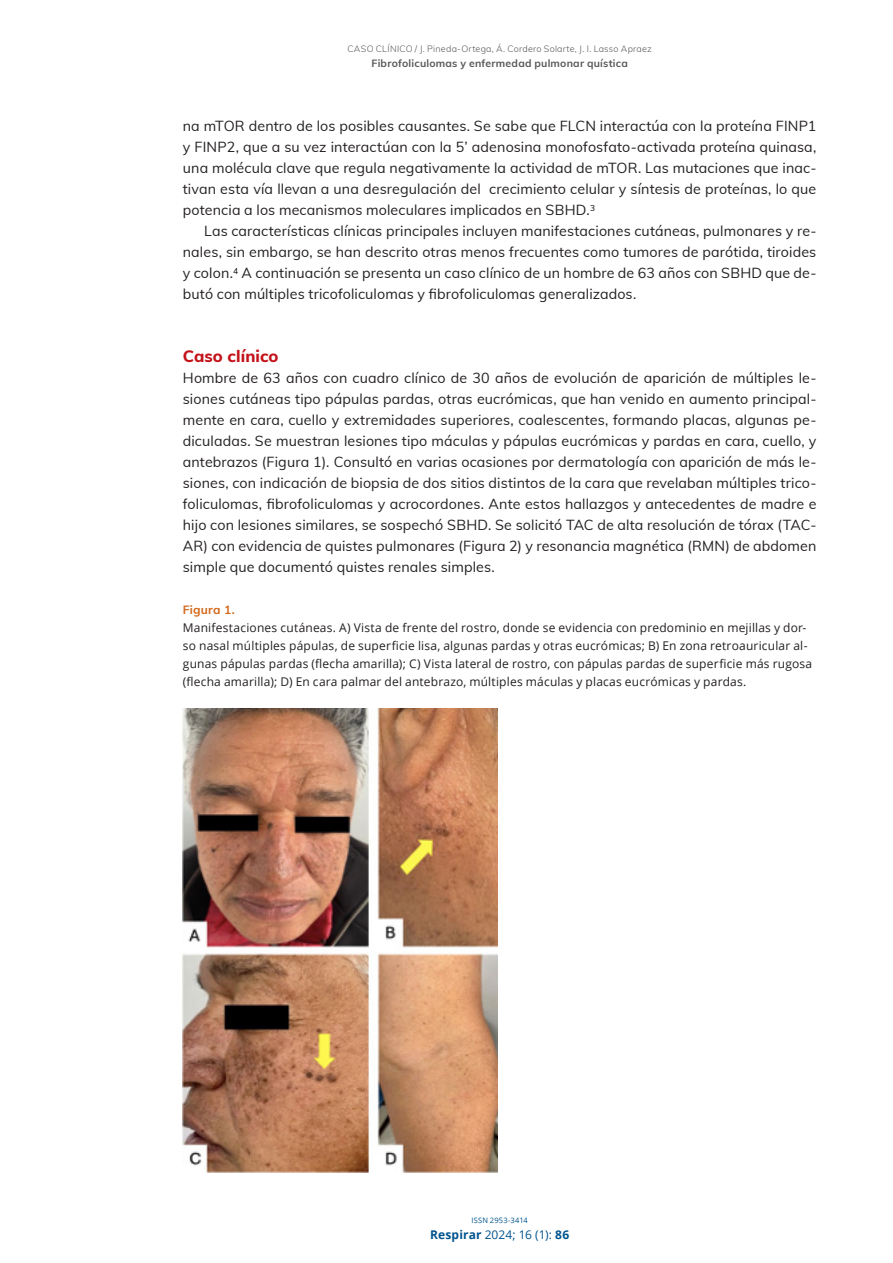
<style>
.page{position:relative;width:893px;height:1263px;background:#fff}
.page>*{position:absolute;margin:0;border:0;box-sizing:border-box;transform-origin:0 0}
.sub1{font:800 16.5px "Muli";letter-spacing:.005em;color:#c4121a}
.primero_seco{font:14.25px/21px "Muli";letter-spacing:.01em;color:#231f20;text-align:justify}
.normal_seco{font:14.25px/21px "Muli";letter-spacing:.01em;color:#231f20;text-align:justify}
.tabla_texto1{font:12px/18px "Open Sans";letter-spacing:.015em;color:#231f20}
.t1{font:12px "Open Sans";letter-spacing:.01em;color:#00548e}
.tabla_1_tit{font:700 12px "Muli";letter-spacing:.015em;color:#d3681a}
.t2{font:700 10.5px "Muli";letter-spacing:.02em;color:#57585a}
.t3{font:300 9px "Muli";letter-spacing:.025em;color:#57585a}
.t4{font:7.5px "Open Sans";letter-spacing:.025em;color:#00548e}
.s1{font-weight:700}
</style>
<div class="page">
<img style="left:183px;top:708px;width:314px;height:464px">
<p class="t3" style="left:347px;top:43px;width:306px">CASO CLÍNICO / J. Pineda-Ortega, Á. Cordero Solarte, J. I. Lasso Apraez</p>
<p class="t2" style="left:371px;top:56px;width:258px">Fibrofoliculomas y enfermedad pulmonar quística</p>
<p class="normal_seco" style="left:183px;top:115px;width:635px">na mTOR dentro de los posibles causantes. Se sabe que FLCN interactúa con la proteína FINP1 y FINP2, que a su vez interactúan con la 5’ adenosina monofosfato-activada proteína quinasa, una molécula clave que regula negativamente la actividad de mTOR. Las mutaciones que inac&shy;tivan esta vía llevan a una desregulación del crecimiento celular y síntesis de proteínas, lo que potencia a los mecanismos moleculares implicados en SBHD.<sup>3</sup></p>
<p class="normal_seco" style="left:183px;top:220px;width:635px;text-indent:21px">Las características clínicas principales incluyen manifestaciones cutáneas, pulmonares y re&shy;nales, sin embargo, se han descrito otras menos frecuentes como tumores de parótida, tiroides y colon.<sup>4</sup> A continuación se presenta un caso clínico de un hombre de 63 años con SBHD que de&shy;butó con múltiples tricofoliculomas y fibrofoliculomas generalizados.</p>
<p class="sub1" style="left:183px;top:344px;width:97px">Caso clínico</p>
<p class="primero_seco" style="left:183px;top:367px;width:635px">Hombre de 63 años con cuadro clínico de 30 años de evolución de aparición de múltiples le&shy;siones cutáneas tipo pápulas pardas, otras eucrómicas, que han venido en aumento principal&shy;mente en cara, cuello y extremidades superiores, coalescentes, formando placas, algunas pe&shy;diculadas. Se muestran lesiones tipo máculas y pápulas eucrómicas y pardas en cara, cuello, y antebrazos (Figura 1). Consultó en varias ocasiones por dermatología con aparición de más le&shy;siones, con indicación de biopsia de dos sitios distintos de la cara que revelaban múltiples trico&shy;foliculomas, fibrofoliculomas y acrocordones. Ante estos hallazgos y antecedentes de madre e hijo con lesiones similares, se sospechó SBHD. Se solicitó TAC de alta resolución de tórax (TAC-AR) con evidencia de quistes pulmonares (Figura 2) y resonancia magnética (RMN) de abdomen simple que documentó quistes renales simples.</p>
<p class="tabla_1_tit" style="left:183px;top:601px;width:53px">Figura 1.</p>
<p class="tabla_texto1" style="left:183px;top:619px;width:631px">Manifestaciones cutáneas. A) Vista de frente del rostro, donde se evidencia con predominio en mejillas y dor&shy;so nasal múltiples pápulas, de superficie lisa, algunas pardas y otras eucrómicas; B) En zona retroauricular al&shy;gunas pápulas pardas (flecha amarilla); C) Vista lateral de rostro, con pápulas pardas de superficie más rugosa (flecha amarilla); D) En cara palmar del antebrazo, múltiples máculas y placas eucrómicas y pardas.</p>
<p class="t4" style="left:471px;top:1215px;width:58px">ISSN 2953-3414</p>
<p class="t1" style="left:430px;top:1226px;width:141px"><span class="s1">Respirar</span> 2024; 16 (1): <span class="s1">86</span></p>
</div>
